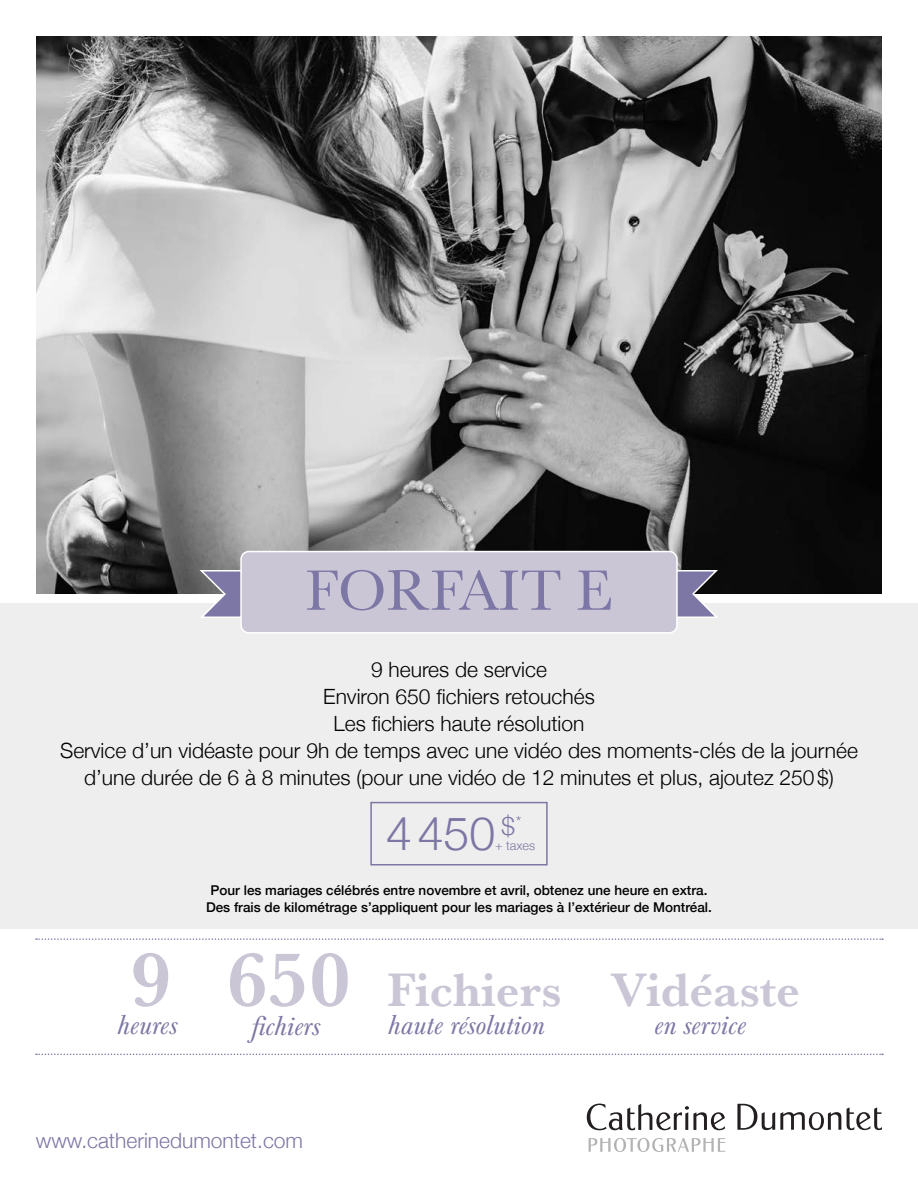
<style>
.page{position:relative;width:918px;height:1188px;background:#fff}
.page>*{position:absolute;margin:0;border:0;box-sizing:border-box;transform-origin:0 0}
.t1{font:700 78.45px "Baskerville URW";color:#cbc6d6}
.t2{font:58.8px "Baskerville URW";color:#7c77a4}
.t3{font:700 48.6px "Baskerville URW";color:#cbc6d6}
.t4{font:300 46.5px "Helvetica Neue";color:#7c77a4}
.t5{font:italic 27.6px "Baskerville URW";color:#7c77a4}
.t6{font:300 21px/27px "Helvetica Neue";color:#000;text-align:center}
.t7{font:300 21px "Helvetica Neue";color:#7c77a4}
.t8{font:500 13.5px/16.5px "Helvetica Neue";color:#000;text-align:center}
.t9{font:300 12.6px "Helvetica Neue";color:#7c77a4}
</style>
<div class="page">
<img style="left:36px;top:36px;width:846px;height:558px">
<div style="left:0;top:603px;width:918px;height:326px;background:#eee"></div>
<svg style="left:198px;top:569px;width:42px;height:49px"></svg>
<svg style="left:678px;top:569px;width:42px;height:49px"></svg>
<div style="left:241px;top:552px;width:436px;height:81px;background:#cbc6d6;border-radius:8px"></div>
<div style="left:240px;top:551px;width:438px;height:83px;border:2px solid #fff;border-radius:8px"></div>
<svg style="left:737px;top:1104px;width:145px;height:26px"></svg>
<svg style="left:587px;top:1104px;width:138px;height:26px"></svg>
<svg style="left:589px;top:1138px;width:136px;height:14px"></svg>
<svg style="left:36px;top:938px;width:847px;height:2px"></svg>
<svg style="left:36px;top:1054px;width:847px;height:1px"></svg>
<div style="left:370px;top:802px;width:178px;height:64px;border:2px solid #7c77a4"></div>
<svg style="left:516px;top:816px;width:5px;height:4px"></svg>
<h2 class="t2" style="left:305px;top:550px;width:309px">FORFAIT E</h2>
<p class="t6" style="left:60px;top:654px;width:799px">9 heures de service<br>Environ 650 fichiers retouchés<br>Les fichiers haute résolution<br>Service d’un vidéaste pour 9h de temps avec une vidéo des moments-clés de la journée d’une durée de 6 à 8 minutes (pour une vidéo de 12 minutes et plus, ajoutez 250$)</p>
<h3 class="t4" style="left:386px;top:796px;width:131px">4450 <sup>$</sup></h3>
<p class="t9" style="left:495px;top:835px;width:42px">+ taxes</p>
<p class="t8" style="left:206px;top:881px;width:507px">Pour les mariages célébrés entre novembre et avril, obtenez une heure en extra.<br>Des frais de kilométrage s’appliquent pour les mariages à l’extérieur de Montréal.</p>
<h1 class="t1" style="left:130px;top:923px;width:43px">9</h1>
<h3 class="t5" style="left:118px;top:1009px;width:61px">heures</h3>
<h3 class="t5" style="left:252px;top:1011px;width:70px">fichiers</h3>
<h3 class="t5" style="left:388px;top:1009px;width:158px">haute résolution</h3>
<h3 class="t5" style="left:655px;top:1009px;width:93px">en service</h3>
<h1 class="t1" style="left:226px;top:923px;width:126px">650</h1>
<h3 class="t3" style="left:387px;top:955px;width:414px">Fichiers Vidéaste</h3>
<p class="t7" style="left:36px;top:1124px;width:269px">www.catherinedumontet.com</p>
</div>
